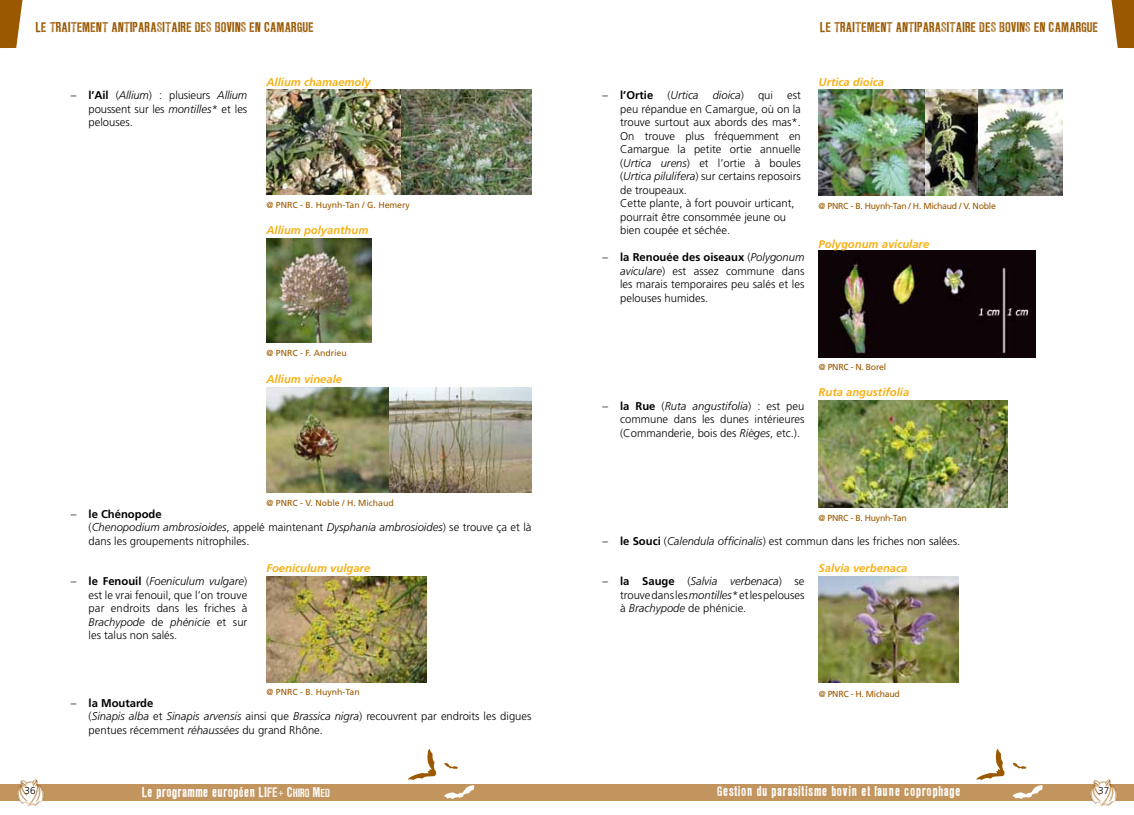
<style>
.page{position:relative;width:1134px;height:815px;background:#fff}
.page>*{position:absolute;margin:0;border:0;box-sizing:border-box;transform-origin:0 0}
.t1{font:12.5px "LL Rubber Grotesque";letter-spacing:-.02em;color:#9a5800}
.t2{font:12.5px "LL Rubber Grotesque";color:#fff}
.t3{font:12.5px "LL Rubber Grotesque";letter-spacing:-.02em;color:#fff}
.t4{font:300 11.25px/13.5px "Frutiger";color:#000;text-align:justify}
.t5{font:italic 700 11.25px "Frutiger";color:#f7b015}
.t6{font:italic 300 11.25px "Frutiger";color:#000}
.t7{font:700 11.25px "Frutiger";color:#000}
.t8{font:300 10px "Frutiger";color:#000}
.t9{font:8.75px "Frutiger";color:#9a5800}
.t10{font:8.75px "Frutiger";letter-spacing:-.03em;color:#9a5800}
.s1{font-weight:700}
.s2{font-style:italic}
.s3{font-weight:300}
.s4{font-style:normal}
.s5{font-size:10.5px}
</style>
<div class="page">
<div style="left:0;top:784px;width:1134px;height:17px;background:#c2945e"></div>
<img style="left:1090px;top:779px;width:28px;height:28px">
<img style="left:17px;top:779px;width:28px;height:28px">
<svg style="left:0;top:0;width:23px;height:48px"></svg>
<svg style="left:408px;top:749px;width:28px;height:31px"></svg>
<svg style="left:444px;top:763px;width:14px;height:6px"></svg>
<svg style="left:444px;top:785px;width:30px;height:14px"></svg>
<svg style="left:976px;top:749px;width:28px;height:31px"></svg>
<svg style="left:1013px;top:763px;width:13px;height:6px"></svg>
<svg style="left:1012px;top:785px;width:31px;height:14px"></svg>
<svg style="left:1111px;top:0;width:23px;height:48px"></svg>
<img style="left:400px;top:90px;width:131px;height:105px">
<img style="left:266px;top:90px;width:134px;height:105px">
<img style="left:266px;top:388px;width:265px;height:105px">
<img style="left:266px;top:238px;width:105px;height:105px">
<img style="left:266px;top:576px;width:161px;height:106px">
<img style="left:819px;top:90px;width:244px;height:106px">
<img style="left:819px;top:251px;width:217px;height:106px">
<img style="left:819px;top:401px;width:188px;height:106px">
<img style="left:819px;top:576px;width:140px;height:106px">
<p class="t1" style="left:35px;top:19px;width:280px">LE TRAITEMENT ANTIPARASITAIRE DES BOVINS EN CAMARGUE</p>
<p class="t1" style="left:820px;top:19px;width:280px">LE TRAITEMENT ANTIPARASITAIRE DES BOVINS EN CAMARGUE</p>
<p class="t4" style="left:89px;top:89px;width:160px;text-indent:-18px">– <span class="s1">l’Ail</span> (<span class="s2">Allium</span>) : plusieurs <span class="s2">Allium </span>poussent sur les <span class="s2">montilles*</span> et les pelouses.</p>
<p class="t5" style="left:266px;top:75px;width:106px">Allium chamaemoly</p>
<p class="t9" style="left:266px;top:200px;width:145px">@ PNRC - B. Huynh-Tan / G. Hemery</p>
<p class="t5" style="left:266px;top:223px;width:103px">Allium polyanthum</p>
<p class="t9" style="left:266px;top:348px;width:82px">@ PNRC - F. Andrieu</p>
<p class="t5" style="left:266px;top:372px;width:77px">Allium vineale</p>
<p class="t9" style="left:266px;top:497px;width:129px">@ PNRC - V. Noble / H. Michaud</p>
<p class="t4" style="left:89px;top:507px;width:444px;text-align:left;text-indent:-18px">– <span class="s1">le Chénopode<br></span>(<span class="s2">Chenopodium ambrosioides</span>, appelé maintenant <span class="s2">Dysphania ambrosioides</span>) se trouve ça et là dans les groupements nitrophiles.</p>
<p class="t4" style="left:89px;top:575px;width:160px;text-indent:-18px">– <span class="s1">le Fenouil</span> (<span class="s2">Foeniculum vulgare</span>) est le vrai fenouil, que l’on trouve par endroits dans les friches à <span class="s2">Brachypode</span> de <span class="s2">phénicie</span> et sur les talus non salés.</p>
<p class="t5" style="left:266px;top:561px;width:105px">Foeniculum vulgare</p>
<p class="t9" style="left:266px;top:687px;width:95px">@ PNRC - B. Huynh-Tan</p>
<p class="t4" style="left:89px;top:696px;width:444px;text-align:left;text-indent:-18px">– <span class="s1">la Moutarde<br></span>(<span class="s2">Sinapis alba</span> et <span class="s2">Sinapis arvensis</span> ainsi que <span class="s2">Brassica nigra</span>) recouvrent par endroits les digues pentues récemment <span class="s2">réhaussées</span> du grand Rhône.</p>
<p class="t7" style="left:602px;top:88px;width:52px"><span class="s3">–</span> l’Ortie</p>
<p class="t6" style="left:667px;top:89px;width:33px"><span class="s4">(</span>Urtica</p>
<p class="t6" style="left:713px;top:89px;width:33px">dioica<span class="s4">)</span></p>
<p class="t4" style="left:758px;top:89px;width:17px">qui</p>
<p class="t4" style="left:620px;top:89px;width:182px;text-align:left;text-indent:167px">est peu répandue en Camargue, où on la trouve surtout aux abords des mas*.<br>On trouve plus fréquemment en<br>Camargue la petite ortie annuelle (<span class="s2">Urtica urens</span>) et l’ortie à boules (<span class="s2">Urtica pilulifera</span>) sur certains reposoirs de troupeaux.<br>Cette plante, à fort pouvoir urticant, pourrait être consommée jeune ou bien coupée et séchée.</p>
<p class="t4" style="left:620px;top:251px;width:186px;text-indent:-18px">– <span class="s1">la Renouée des oiseaux</span> (<span class="s2">Polygonum aviculare</span>) est assez commune dans les marais temporaires peu salés et les pelouses humides.</p>
<p class="t5" style="left:819px;top:75px;width:67px">Urtica dioica</p>
<p class="t10" style="left:819px;top:201px;width:179px">@ PNRC - B. Huynh-Tan / H. Michaud / V. Noble</p>
<p class="t5" style="left:819px;top:237px;width:112px">Polygonum aviculare</p>
<p class="t4" style="left:620px;top:399px;width:186px;text-indent:-18px">– <span class="s1">la Rue</span> (<span class="s2">Ruta angustifolia</span>) : est peu commune dans les dunes intérieures (Commanderie, bois des <span class="s2">Rièges</span>, etc.).</p>
<p class="t10" style="left:819px;top:362px;width:69px">@ PNRC - N. Borel</p>
<p class="t5" style="left:819px;top:385px;width:92px">Ruta angustifolia</p>
<p class="t10" style="left:819px;top:513px;width:90px">@ PNRC - B. Huynh-Tan</p>
<p class="t4" style="left:602px;top:534px;width:359px">– <span class="s1">le Souci</span> (<span class="s2">Calendula officinalis</span>) est commun dans les friches non salées.</p>
<p class="t4" style="left:620px;top:575px;width:186px;text-indent:-18px">– <span class="s1">la Sauge</span> (<span class="s2">Salvia verbenaca</span>) se trouve dans les <span class="s2">montilles*</span> et les pelouses à <span class="s2">Brachypode</span> de phénicie.</p>
<p class="t5" style="left:819px;top:561px;width:90px">Salvia verbenaca</p>
<p class="t10" style="left:819px;top:689px;width:83px">@ PNRC - H. Michaud</p>
<p class="t8" style="left:25px;top:785px;width:13px">36</p>
<p class="t3" style="left:142px;top:784px;width:190px">LE PROGRAMME EUROPÉEN LIFE+ C<span class="s5">HIRO</span> M<span class="s5">ED</span></p>
<p class="t2" style="left:717px;top:784px;width:246px">GESTION DU PARASITISME BOVIN ET FAUNE COPROPHAGE</p>
<p class="t8" style="left:1098px;top:785px;width:13px">37</p>
</div>
